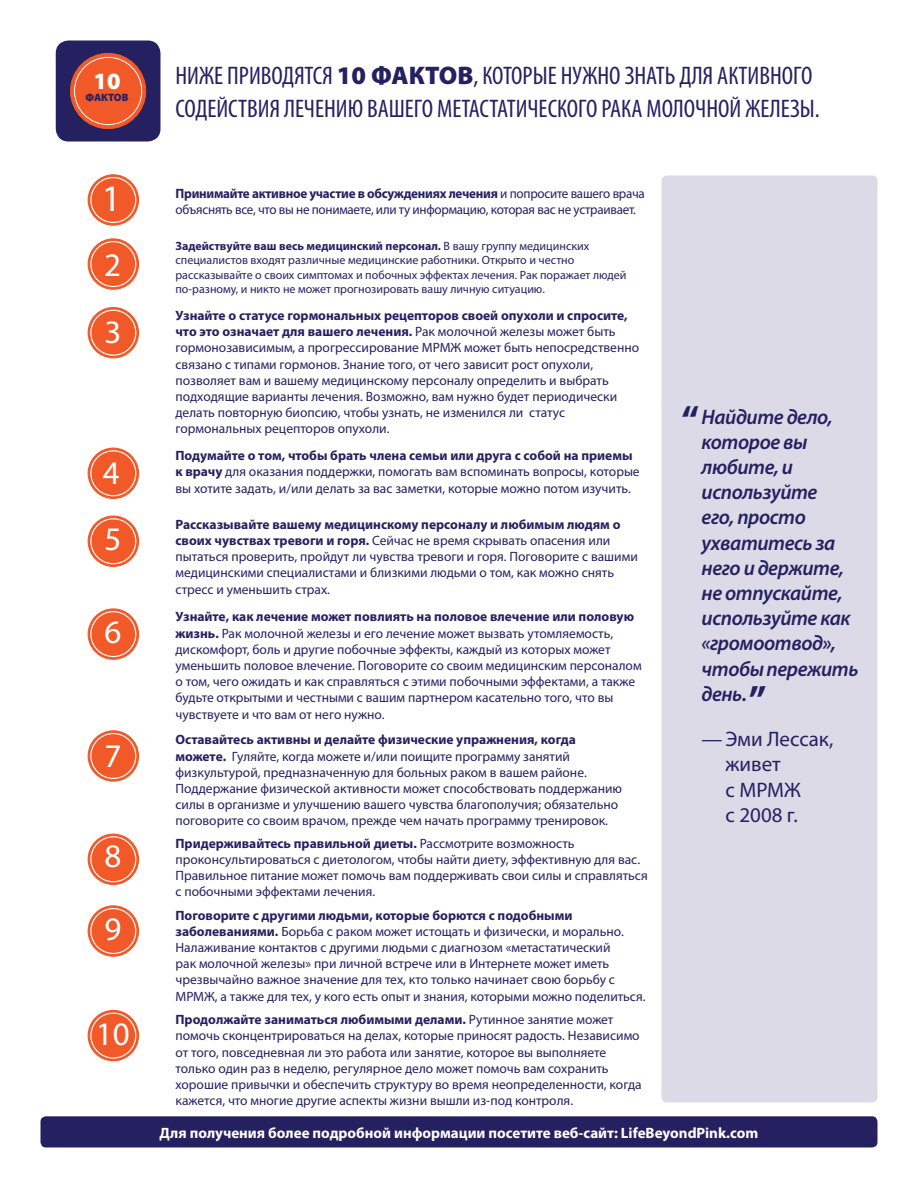
<style>
.page{position:relative;width:918px;height:1188px;background:#fff}
.page>*{position:absolute;margin:0;border:0;box-sizing:border-box;transform-origin:0 0}
.t1{font:700 39px "Myriad Pro";color:#252161}
.t2{font:37.5px "Myriad Pro";color:#fff}
.t3{font:33px "Myriad Pro";color:#fff}
.t4{font:condensed 25.5px/33px "Myriad Pro";color:#252161}
.t5{font:900 23.55px "Myriad Pro";color:#fff}
.t6{font:italic 600 21px/25.2px "Myriad Pro";letter-spacing:-.02em;color:#252161}
.t7{font:21px/25.2px "Myriad Pro";color:#252161}
.t8{font:700 15px "Myriad Pro";color:#fff}
.t9{font:13.5px/16.2px "Myriad Pro";color:#252161}
.t10{font:13.5px "Myriad Pro";letter-spacing:-.02em;color:#252161}
.t11{font:700 13.5px "Myriad Pro";letter-spacing:-.02em;color:#252161}
.t12{font:12px/14.4px "Myriad Pro";color:#252161}
.t13{font:900 10.65px "Myriad Pro";color:#252161}
.s1{font-weight:900;font-stretch:normal}
.s2{font-weight:400}
.s3{font-weight:700}
</style>
<div class="page">
<svg style="left:88px;top:906px;width:50px;height:50px"></svg>
<div style="left:88px;top:905px;width:51px;height:52px;border:1px solid #f15929;border-radius:50%"></div>
<div style="left:91px;top:909px;width:45px;height:44px;background:#f15929;border-radius:50%"></div>
<div style="left:90px;top:908px;width:46px;height:46px;border:1px solid #fff;border-radius:50%"></div>
<svg style="left:88px;top:731px;width:50px;height:50px"></svg>
<div style="left:88px;top:730px;width:51px;height:52px;border:1px solid #f15929;border-radius:50%"></div>
<div style="left:91px;top:734px;width:45px;height:44px;background:#f15929;border-radius:50%"></div>
<div style="left:90px;top:733px;width:46px;height:46px;border:1px solid #fff;border-radius:50%"></div>
<svg style="left:88px;top:1010px;width:50px;height:51px"></svg>
<div style="left:88px;top:1010px;width:51px;height:51px;border:1px solid #f15929;border-radius:50%"></div>
<div style="left:91px;top:1013px;width:45px;height:45px;background:#f15929;border-radius:50%"></div>
<div style="left:90px;top:1013px;width:46px;height:46px;border:1px solid #fff;border-radius:50%"></div>
<svg style="left:88px;top:609px;width:50px;height:50px"></svg>
<div style="left:88px;top:608px;width:51px;height:52px;border:1px solid #f15929;border-radius:50%"></div>
<div style="left:91px;top:612px;width:45px;height:45px;background:#f15929;border-radius:50%"></div>
<div style="left:90px;top:611px;width:46px;height:46px;border:1px solid #fff;border-radius:50%"></div>
<svg style="left:88px;top:834px;width:50px;height:50px"></svg>
<div style="left:88px;top:834px;width:51px;height:51px;border:1px solid #f15929;border-radius:50%"></div>
<div style="left:91px;top:837px;width:45px;height:45px;background:#f15929;border-radius:50%"></div>
<div style="left:90px;top:836px;width:46px;height:46px;border:1px solid #fff;border-radius:50%"></div>
<svg style="left:88px;top:239px;width:50px;height:50px"></svg>
<div style="left:88px;top:238px;width:51px;height:52px;border:1px solid #f15929;border-radius:50%"></div>
<div style="left:91px;top:242px;width:45px;height:45px;background:#f15929;border-radius:50%"></div>
<div style="left:90px;top:241px;width:46px;height:46px;border:1px solid #fff;border-radius:50%"></div>
<svg style="left:88px;top:448px;width:50px;height:50px"></svg>
<div style="left:88px;top:448px;width:51px;height:51px;border:1px solid #f15929;border-radius:50%"></div>
<div style="left:91px;top:451px;width:45px;height:45px;background:#f15929;border-radius:50%"></div>
<div style="left:90px;top:450px;width:46px;height:46px;border:1px solid #fff;border-radius:50%"></div>
<svg style="left:88px;top:516px;width:50px;height:50px"></svg>
<div style="left:88px;top:516px;width:51px;height:51px;border:1px solid #f15929;border-radius:50%"></div>
<div style="left:91px;top:519px;width:45px;height:45px;background:#f15929;border-radius:50%"></div>
<div style="left:90px;top:518px;width:46px;height:46px;border:1px solid #fff;border-radius:50%"></div>
<svg style="left:88px;top:308px;width:50px;height:50px"></svg>
<div style="left:88px;top:307px;width:51px;height:51px;border:1px solid #f15929;border-radius:50%"></div>
<div style="left:91px;top:310px;width:45px;height:45px;background:#f15929;border-radius:50%"></div>
<div style="left:90px;top:310px;width:46px;height:46px;border:1px solid #fff;border-radius:50%"></div>
<svg style="left:88px;top:175px;width:50px;height:50px"></svg>
<div style="left:88px;top:174px;width:51px;height:52px;border:1px solid #f15929;border-radius:50%"></div>
<div style="left:91px;top:178px;width:45px;height:44px;background:#f15929;border-radius:50%"></div>
<div style="left:90px;top:177px;width:46px;height:46px;border:1px solid #fff;border-radius:50%"></div>
<div style="left:56px;top:40px;width:105px;height:102px;background:#252161;border-radius:13px"></div>
<svg style="left:71px;top:53px;width:75px;height:76px"></svg>
<div style="left:70px;top:53px;width:76px;height:76px;border:1px solid #f15929;border-radius:50%"></div>
<div style="left:75px;top:57px;width:67px;height:68px;background:#f15929;border-radius:50%"></div>
<div style="left:74px;top:57px;width:68px;height:68px;border:1px solid #fff;border-radius:50%"></div>
<div style="left:41px;top:1116px;width:837px;height:32px;background:#252161;border-radius:5px"></div>
<div style="left:662px;top:176px;width:216px;height:926px;background:#dcdae6;border-radius:5px"></div>
<h3 class="t5" style="left:94px;top:67px;width:28px">10</h3>
<p class="t13" style="left:86px;top:92px;width:44px">ФАКТОВ</p>
<h2 class="t2" style="left:102px;top:175px;width:21px">1</h2>
<h3 class="t3" style="left:104px;top:245px;width:18px">2</h3>
<h3 class="t3" style="left:104px;top:312px;width:18px">3</h3>
<h3 class="t3" style="left:103px;top:452px;width:18px">4</h3>
<h3 class="t3" style="left:104px;top:519px;width:18px">5</h3>
<h3 class="t3" style="left:104px;top:612px;width:18px">6</h3>
<h3 class="t3" style="left:104px;top:735px;width:18px">7</h3>
<h3 class="t3" style="left:104px;top:835px;width:18px">8</h3>
<h3 class="t3" style="left:104px;top:909px;width:18px">9</h3>
<h3 class="t3" style="left:96px;top:1013px;width:35px">10</h3>
<h3 class="t4" style="left:176px;top:58px;width:646px">НИЖЕ ПРИВОДЯТСЯ <span class="s1">10 ФАКТОВ</span>, КОТОРЫЕ НУЖНО ЗНАТЬ ДЛЯ АКТИВНОГО<br>СОДЕЙСТВИЯ ЛЕЧЕНИЮ ВАШЕГО МЕТАСТАТИЧЕСКОГО РАКА МОЛОЧНОЙ ЖЕЛЕЗЫ.</h3>
<p class="t11" style="left:176px;top:185px;width:471px">Принимайте активное участие в обсуждениях лечения <span class="s2">и попросите вашего врача</span></p>
<p class="t10" style="left:176px;top:201px;width:462px">объяснять все, что вы не понимаете, или ту информацию, которая вас не устраивает.</p>
<p class="t12" style="left:176px;top:239px;width:453px"><span class="s3">Задействуйте ваш весь медицинский персонал.</span> В вашу группу медицинских специалистов входят различные медицинские работники. Открыто и честно рассказывайте о своих симптомах и побочных эффектах лечения. Рак поражает людей по-разному, и никто не может прогнозировать вашу личную ситуацию.</p>
<p class="t9" style="left:176px;top:307px;width:465px"><span class="s3">Узнайте о статусе гормональных рецепторов своей опухоли и спросите, что это означает для вашего лечения.</span> Рак молочной железы может быть гормонозависимым, а прогрессирование МРМЖ может быть непосредственно связано с типами гормонов. Знание того, от чего зависит рост опухоли, позволяет вам и вашему медицинскому персоналу определить и выбрать подходящие варианты лечения. Возможно, вам нужно будет периодически делать повторную биопсию, чтобы узнать, не изменился ли статус гормональных рецепторов опухоли.</p>
<p class="t9" style="left:176px;top:447px;width:466px"><span class="s3">Подумайте о том, чтобы брать члена семьи или друга с собой на приемы к врачу</span> для оказания поддержки, помогать вам вспоминать вопросы, которые вы хотите задать, и/или делать за вас заметки, которые можно потом изучить.</p>
<p class="t9" style="left:176px;top:516px;width:464px"><span class="s3">Рассказывайте вашему медицинскому персоналу и любимым людям о своих чувствах тревоги и горя.</span> Сейчас не время скрывать опасения или пытаться проверить, пройдут ли чувства тревоги и горя. Поговорите с вашими медицинскими специалистами и близкими людьми о том, как можно снять стресс и уменьшить страх.</p>
<p class="t9" style="left:176px;top:609px;width:468px"><span class="s3">Узнайте, как лечение может повлиять на половое влечение или половую жизнь.</span> Рак молочной железы и его лечение может вызвать утомляемость, дискомфорт, боль и другие побочные эффекты, каждый из которых может уменьшить половое влечение. Поговорите со своим медицинским персоналом о том, чего ожидать и как справляться с этими побочными эффектами, а также будьте открытыми и честными с вашим партнером касательно того, что вы чувствуете и что вам от него нужно.</p>
<p class="t9" style="left:176px;top:732px;width:448px"><span class="s3">Оставайтесь активны и делайте физические упражнения, когда можете.</span> Гуляйте, когда можете и/или поищите программу занятий физкультурой, предназначенную для больных раком в вашем районе.<br>Поддержание физической активности может способствовать поддержанию силы в организме и улучшению вашего чувства благополучия; обязательно поговорите со своим врачом, прежде чем начать программу тренировок.</p>
<p class="t9" style="left:176px;top:835px;width:474px"><span class="s3">Придерживайтесь правильной диеты.</span> Рассмотрите возможность проконсультироваться с диетологом, чтобы найти диету, эффективную для вас.<br>Правильное питание может помочь вам поддерживать свои силы и справляться с побочными эффектами лечения.</p>
<p class="t9" style="left:176px;top:907px;width:472px"><span class="s3">Поговорите с другими людьми, которые борются с подобными заболеваниями.</span> Борьба с раком может истощать и физически, и морально.<br>Налаживание контактов с другими людьми с диагнозом «метастатический<br>рак молочной железы» при личной встрече или в Интернете может иметь чрезвычайно важное значение для тех, кто только начинает свою борьбу с МРМЖ, а также для тех, у кого есть опыт и знания, которыми можно поделиться.</p>
<p class="t9" style="left:176px;top:1011px;width:468px"><span class="s3">Продолжайте заниматься любимыми делами.</span> Рутинное занятие может помочь сконцентрироваться на делах, которые приносят радость. Независимо от того, повседневная ли это работа или занятие, которое вы выполняете только один раз в неделю, регулярное дело может помочь вам сохранить хорошие привычки и обеспечить структуру во время неопределенности, когда кажется, что многие другие аспекты жизни вышли из-под контроля.</p>
<h1 class="t1" style="left:681px;top:394px;width:19px">“</h1>
<h3 class="t6" style="left:702px;top:404px;width:158px">Найдите дело, которое вы любите, и используйте<br>его, просто ухватитесь за него и держите, не отпускайте, используйте как «громоотвод», чтобы пережить день.</h3>
<h3 class="t7" style="left:726px;top:726px;width:109px;text-indent:-24px">—Эми Лессак, живет<br>с МРМЖ<br>с 2008 г.</h3>
<h1 class="t1" style="left:749px;top:675px;width:19px">”</h1>
<p class="t8" style="left:160px;top:1123px;width:600px">Для получения более подробной информации посетите веб-сайт: LifeBeyondPink.com</p>
</div>
